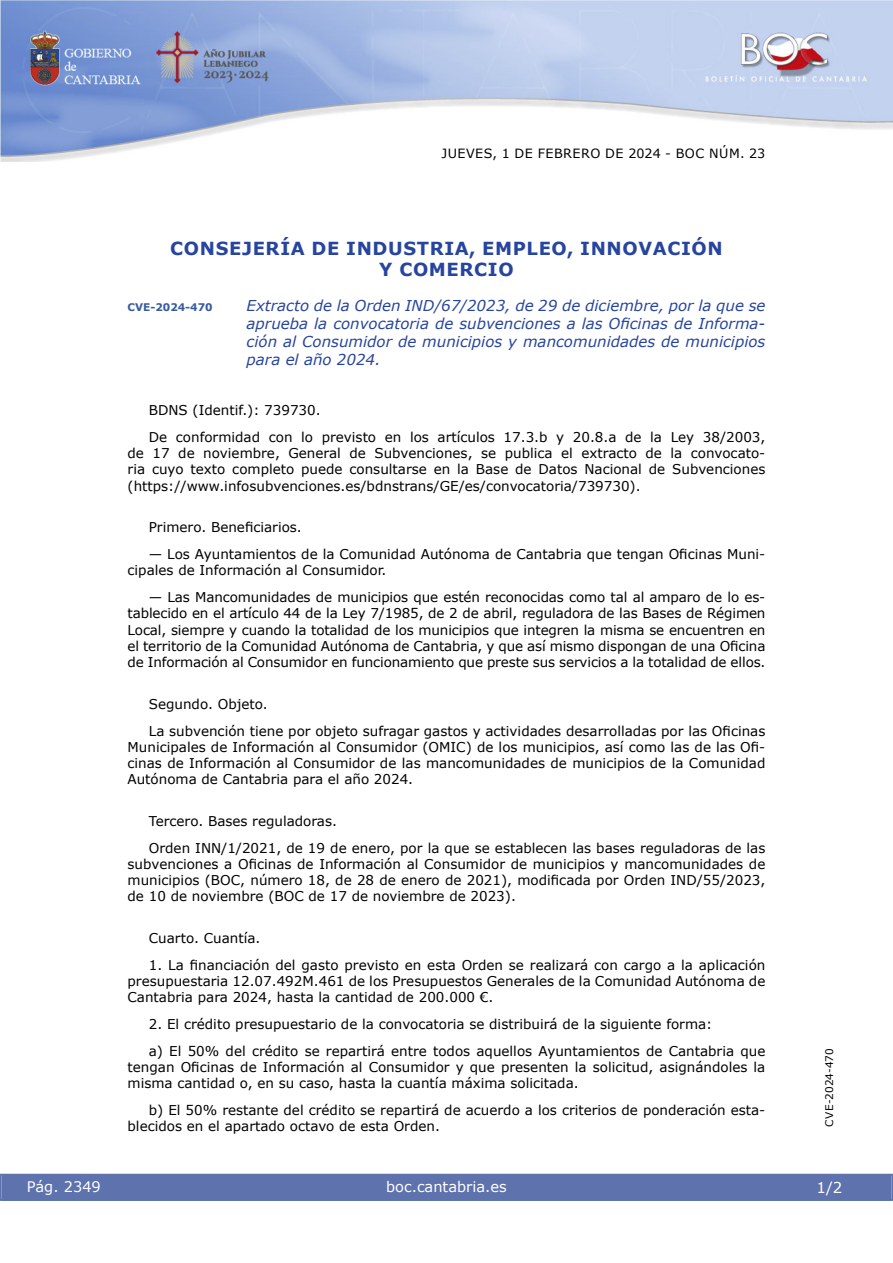
<style>
.page{position:relative;width:893px;height:1263px;background:#fff}
.page>*{position:absolute;margin:0;border:0;box-sizing:border-box;transform-origin:0 0}
.emisor_text2{font:700 18px/21px "Verdana";letter-spacing:.035em;color:#27459e;text-align:center}
.Titulo_text{font:15px/18px "Verdana Italic 2";color:#27459e;text-align:justify}
.t1{font:15px "Verdana 2";color:#fff}
.t2{font:14.55px "Verdana 2";color:#fff}
.inicio_de_parrafo{font:13.5px/16.2px "Verdana";color:#000;text-align:justify}
.inicio_de_parrafo-2{font:13.5px/16.2px "Verdana 2";color:#000;text-align:justify}
.t3{font:12.75px "Verdana 2";letter-spacing:.035em;color:#000}
.t4{font:10.5px "Verdana 2";color:#000}
.Titulo_text-2{font:700 10.5px "Verdana";color:#385b9e}
.s1{font-family:"Verdana";font-style:italic}
.s2{font-family:"Verdana 2"}
</style>
<div class="page">
<img style="left:0;top:0;width:893px;height:161px">
<div style="left:1px;top:1174px;width:890px;height:27px;background:#5e73ae"></div>
<p class="t3" style="left:441px;top:144px;width:325px">JUEVES, 1 DE FEBRERO DE 2024 - BOC NÚM. 23</p>
<p class="emisor_text2" style="left:170px;top:238px;width:554px">CONSEJERÍA DE INDUSTRIA, EMPLEO, INNOVACIÓN<br>Y COMERCIO</p>
<p class="Titulo_text-2" style="left:128px;top:300px;width:87px">CVE-2024-470</p>
<p class="Titulo_text" style="left:247px;top:296px;width:520px">Extracto de la Orden IND/67/2023, de 29 de diciembre, por la que se <span class="s1">aprueba la convocatoria de subvenciones a las Oficinas de Informa&shy;</span>ción al Consumidor de municipios y mancomunidades de municipios para el año 2024.</p>
<p class="inicio_de_parrafo-2" style="left:149px;top:402px;width:173px">BDNS (Identif.): 739730.</p>
<p class="inicio_de_parrafo-2" style="left:128px;top:429px;width:639px;text-indent:21px">De conformidad con lo previsto en los artículos 17.3.b y 20.8.a de la Ley 38/2003, de 17 de noviembre, General de Subvenciones, se publica el extracto de la convocato&shy;ria cuyo texto completo puede consultarse en la Base de Datos Nacional de Subvenciones (https://www.infosubvenciones.es/bdnstrans/GE/es/convocatoria/739730).</p>
<p class="inicio_de_parrafo" style="left:149px;top:519px;width:155px">Primero. Beneficiarios.</p>
<p class="inicio_de_parrafo" style="left:128px;top:546px;width:639px;text-indent:21px">— Los Ayuntamientos de la Comunidad Autónoma de Cantabria que tengan Oficinas Muni&shy;<span class="s2">cipales de Información al Consumidor.</span></p>
<p class="inicio_de_parrafo" style="left:128px;top:589px;width:639px;text-indent:21px">— Las Mancomunidades de municipios que estén reconocidas como tal al amparo de lo es&shy;tablecido en el artículo 44 de la Ley 7/1985, de 2 de abril, reguladora de las Bases de Régimen <span class="s2">Local, siempre y cuando la totalidad de los municipios que integren la misma se encuentren en </span>el territorio de la Comunidad Autónoma de Cantabria, y que así mismo dispongan de una Oficina <span class="s2">de Información al Consumidor en funcionamiento que preste sus servicios a la totalidad de ellos.</span></p>
<p class="inicio_de_parrafo-2" style="left:149px;top:696px;width:120px">Segundo. Objeto.</p>
<p class="inicio_de_parrafo" style="left:128px;top:722px;width:639px;text-indent:21px">La subvención tiene por objeto sufragar gastos y actividades desarrolladas por las Oficinas Municipales de Información al Consumidor (OMIC) de los municipios, así como las de las Ofi&shy;<span class="s2">cinas de Información al Consumidor de las mancomunidades de municipios de la Comunidad Autónoma de Cantabria para el año 2024.</span></p>
<p class="inicio_de_parrafo-2" style="left:149px;top:813px;width:190px">Tercero. Bases reguladoras.</p>
<p class="inicio_de_parrafo" style="left:128px;top:840px;width:639px;text-indent:21px"><span class="s2">Orden INN/1/2021, de 19 de enero, por la que se establecen las bases reguladoras de las </span>subvenciones a Oficinas de Información al Consumidor de municipios y mancomunidades de municipios (BOC, número 18, de 28 de enero de 2021), modificada por Orden IND/55/2023, <span class="s2">de 10 de noviembre (BOC de 17 de noviembre de 2023).</span></p>
<p class="inicio_de_parrafo-2" style="left:149px;top:930px;width:113px">Cuarto. Cuantía.</p>
<p class="inicio_de_parrafo" style="left:128px;top:957px;width:639px;text-indent:21px">1. La financiación del gasto previsto en esta Orden se realizará con cargo a la aplicación presupuestaria 12.07.492M.461 de los Presupuestos Generales de la Comunidad Autónoma de <span class="s2">Cantabria para 2024, hasta la cantidad de 200.000 €.</span></p>
<p class="inicio_de_parrafo" style="left:149px;top:1016px;width:565px">2. El crédito presupuestario de la convocatoria se distribuirá de la siguiente forma:</p>
<p class="inicio_de_parrafo" style="left:128px;top:1043px;width:639px;text-indent:21px">a) El 50% del crédito se repartirá entre todos aquellos Ayuntamientos de Cantabria que tengan Oficinas de Información al Consumidor y que presenten la solicitud, asignándoles la <span class="s2">misma cantidad o, en su caso, hasta la cuantía máxima solicitada.</span></p>
<p class="inicio_de_parrafo" style="left:128px;top:1102px;width:639px;text-indent:21px">b) El 50% restante del crédito se repartirá de acuerdo a los criterios de ponderación esta&shy;<span class="s2">blecidos en el apartado octavo de esta Orden.</span></p>
<p class="t2" style="left:27px;top:1177px;width:76px">Pág. 2349</p>
<p class="t2" style="left:386px;top:1177px;width:122px">boc.cantabria.es</p>
<p class="t4" style="left:822px;top:1126px;width:80px;rotate:-90deg">CVE-2024-470</p>
<p class="t1" style="left:816px;top:1177px;width:27px">1/2</p>
</div>
